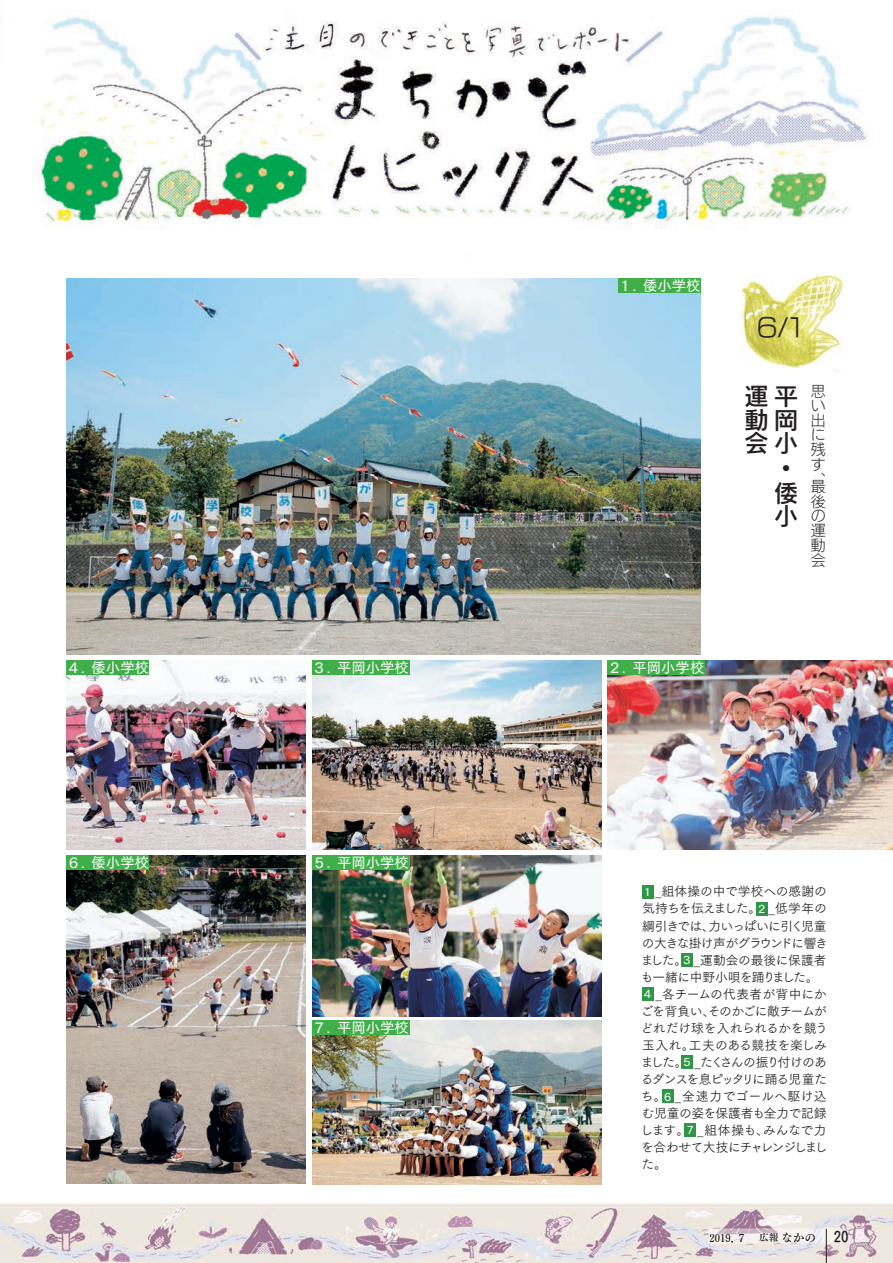
<style>
.page{position:relative;width:893px;height:1263px;background:#fff}
.page>*{position:absolute;margin:0;border:0;box-sizing:border-box;transform-origin:0 0}
.表題{font:25.5px "New Rodin Pro M";color:#231f20}
.表題-2{font:23.4px/23.9px "New Rodin Pro DB";color:#231f20}
.表題-3{font:14.85px/14.9px "New Rodin Pro L";color:#231f20;text-align:justify}
.t1{font:14.85px "Tsuku Go Pro B";color:#231f20}
.t2{font:14.4px "Tsuku Go Pro D";color:#fff}
.表題-4{font:12.75px/17px "Tsuku Go Pro R";letter-spacing:-.035em;color:#231f20}
.表題-5{font:12.75px/17px "Tsuku Go Pro R";letter-spacing:-.07em;color:#231f20}
.表題-6{font:12.75px "Tsuku Go Pro R";letter-spacing:-.115em;color:#231f20}
.表題-7{font:12.75px "Tsuku Go Pro R";letter-spacing:-.085em;color:#231f20}
.表題-8{font:12.75px "Tsuku Go Pro R";letter-spacing:-.01em;color:#231f20}
.表題-9{font:12.75px "Tsuku Go Pro R";letter-spacing:.025em;color:#231f20}
.t3{font:11.7px "Tsuku Min Pro B";color:#231f20}
.t4{font:11.1px "Tsuku Go Pro D";color:#fff}
.t5{font:10.65px "Tsuku Min Pro B";color:#231f20}
.t6{font:9.6px "Tsuku Min Pro B";color:#231f20}
.s1{font-family:"Tsuku Go Pro L"}
</style>
<div class="page">
<img style="left:0;top:16px;width:893px;height:1247px">
<hr style="left:826px;top:1229px;width:1px;height:34px;background:#231f20">
<img style="left:727px;top:253px;width:137px;height:131px">
<div style="left:745px;top:384px;width:53px;height:227px;background:#fff"></div>
<div style="left:811px;top:384px;width:15px;height:204px;background:#fff"></div>
<div style="left:642px;top:885px;width:12px;height:13px;background:#309647"></div>
<img style="left:66px;top:279px;width:635px;height:376px">
<img style="left:66px;top:855px;width:240px;height:329px">
<img style="left:312px;top:1020px;width:290px;height:164px">
<img style="left:312px;top:855px;width:290px;height:162px">
<img style="left:66px;top:661px;width:240px;height:189px">
<img style="left:312px;top:661px;width:290px;height:189px">
<img style="left:607px;top:661px;width:286px;height:189px">
<div style="left:618px;top:279px;width:83px;height:14px;background:#40ae49"></div>
<div style="left:66px;top:661px;width:83px;height:14px;background:#40ae49"></div>
<div style="left:66px;top:855px;width:83px;height:15px;background:#40ae49"></div>
<div style="left:607px;top:661px;width:97px;height:14px;background:#40ae49"></div>
<div style="left:312px;top:661px;width:97px;height:14px;background:#40ae49"></div>
<div style="left:312px;top:855px;width:97px;height:15px;background:#40ae49"></div>
<div style="left:312px;top:1020px;width:97px;height:15px;background:#40ae49"></div>
<div style="left:756px;top:902px;width:11px;height:14px;background:#309647"></div>
<div style="left:681px;top:953px;width:12px;height:14px;background:#309647"></div>
<div style="left:642px;top:987px;width:11px;height:13px;background:#309647"></div>
<div style="left:681px;top:1055px;width:12px;height:14px;background:#309647"></div>
<div style="left:662px;top:1090px;width:11px;height:13px;background:#309647"></div>
<div style="left:685px;top:1123px;width:11px;height:14px;background:#309647"></div>
<p class="t2" style="left:66px;top:656px;width:84px">４. 倭小学校</p>
<p class="t2" style="left:66px;top:851px;width:84px">６. 倭小学校</p>
<p class="t2" style="left:312px;top:656px;width:99px">３. 平岡小学校</p>
<p class="t2" style="left:312px;top:851px;width:99px">５. 平岡小学校</p>
<p class="t2" style="left:312px;top:1016px;width:99px">７. 平岡小学校</p>
<p class="t2" style="left:618px;top:274px;width:84px">１. 倭小学校</p>
<p class="t2" style="left:607px;top:656px;width:99px">２. 平岡小学校</p>
<p class="表題" style="left:754px;top:305px;width:56px">６/１</p>
<p class="表題-2" style="left:745px;top:382px;width:54px;text-align:justify">運平動岡会小</p>
<p class="表題-2" style="left:774px;top:454px;width:16px">・</p>
<p class="表題-2" style="left:774px;top:479px;width:24px">倭小</p>
<p class="表題-3" style="left:811px;top:383px;width:16px">思い出に残す</p>
<p class="表題-3" style="left:811px;top:470px;width:16px">、</p>
<p class="表題-3" style="left:811px;top:478px;width:16px">最後の運動会</p>
<p class="表題-4" style="left:642px;top:882px;width:186px;text-align:right"><span class="s1">　_</span>組体操の中で学校への感謝の気持ちを伝えました。　_低学年の力いっぱいに引く児童</p>
<p class="t4" style="left:642px;top:882px;width:13px">１</p>
<p class="t4" style="left:756px;top:900px;width:13px">２</p>
<p class="表題-4" style="left:641px;top:916px;width:189px">綱引きでは、<br>の大きな掛け声がグラウンドに響きました。　_運動会の最後に保護者も一緒に中野小唄を踊りました。</p>
<p class="表題-4" style="left:641px;top:984px;width:187px">　_各チームの代表者が背中にかごを背負いそのかごに敵チームが</p>
<p class="表題-4" style="left:702px;top:1001px;width:14px">、</p>
<p class="表題-8" style="left:641px;top:1017px;width:189px">どれだけ球を入れられるかを競う</p>
<p class="表題-4" style="left:689px;top:1035px;width:140px">工夫のある競技を楽しみ</p>
<p class="t4" style="left:681px;top:951px;width:13px">３</p>
<p class="t4" style="left:642px;top:985px;width:13px">４</p>
<p class="表題-4" style="left:642px;top:1035px;width:54px">玉入れ。</p>
<p class="表題-6" style="left:641px;top:1051px;width:188px">ました。　_たくさんの振り付けのあ</p>
<p class="表題-7" style="left:641px;top:1068px;width:187px">るダンスを息ピッタリに踊る児童た</p>
<p class="表題-9" style="left:641px;top:1085px;width:187px">ち。　_全速力でゴールへ駆け込</p>
<p class="表題-4" style="left:642px;top:1103px;width:186px">む児童の姿を保護者も全力で記録</p>
<p class="表題-4" style="left:763px;top:1120px;width:65px">みんなで力</p>
<p class="t4" style="left:682px;top:1053px;width:13px">５</p>
<p class="t4" style="left:662px;top:1087px;width:13px">６</p>
<p class="表題-5" style="left:640px;top:1120px;width:189px">します。　_組体操も、<br>を合わせて大技にチャレンジしました。</p>
<p class="t4" style="left:685px;top:1121px;width:13px">７</p>
<p class="t5" style="left:709px;top:1229px;width:39px">２０１9．７</p>
<p class="t3" style="left:781px;top:1229px;width:37px">なかの</p>
<p class="t6" style="left:759px;top:1230px;width:21px">広報</p>
<p class="t1" style="left:834px;top:1223px;width:16px">20</p>
</div>
